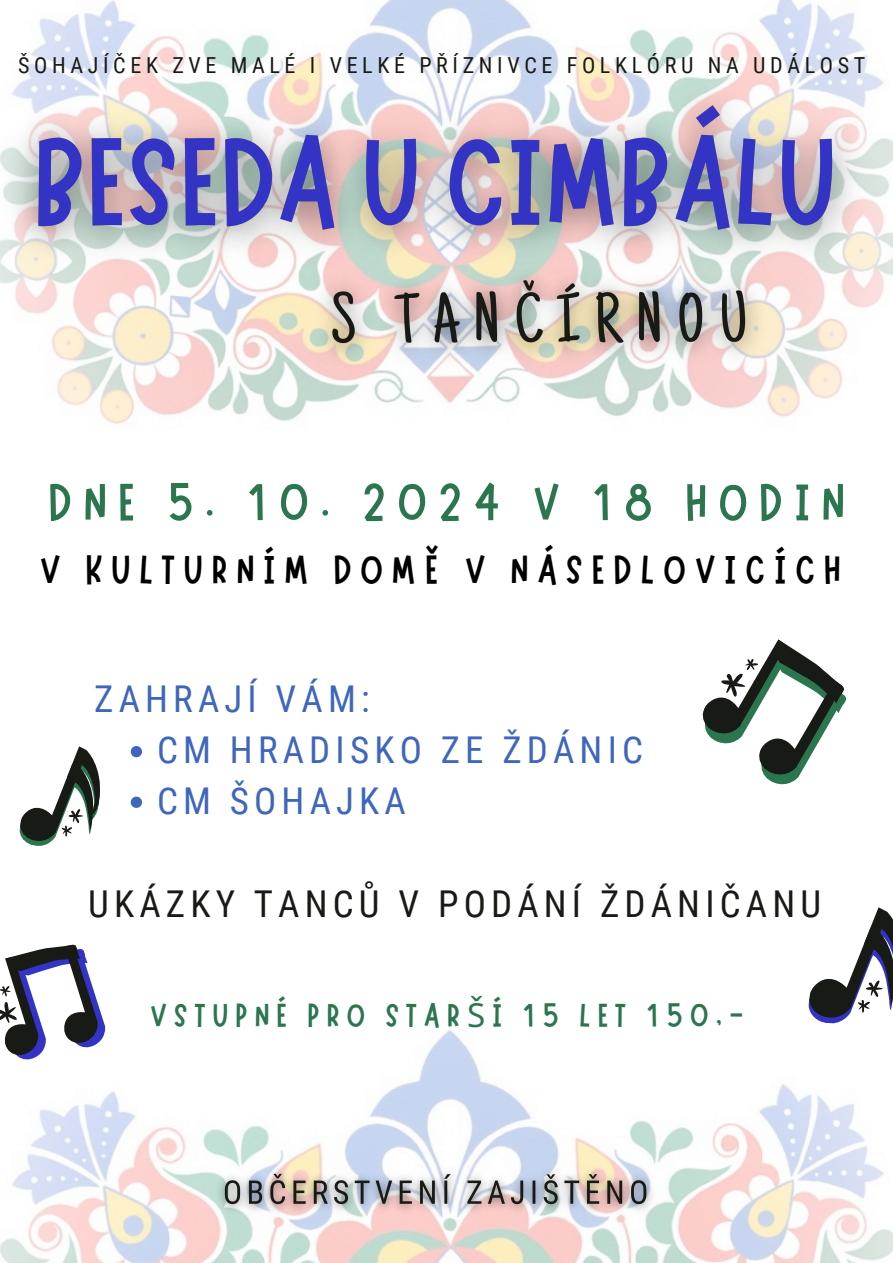
<style>
.page{position:relative;width:893px;height:1263px;background:#fff}
.page>*{position:absolute;margin:0;border:0;box-sizing:border-box;transform-origin:0 0}
.t1{font:52.88px "Marykate";letter-spacing:.21em;color:#2c764f}
.t2{font:40.72px "Marykate";letter-spacing:.21em;color:#000}
.t3{font:36.97px "Roboto Condensed";letter-spacing:.14em;color:#3e66bd}
.t4{font:36.97px "Roboto Condensed";letter-spacing:.14em;color:#181a15}
.t5{font:33.15px "Marykate";letter-spacing:.21em;color:#2c764f}
.t6{font:22.05px "Roboto Condensed";letter-spacing:.21em;color:#181a15}
.s1{font-family:"Noto Sans"}
</style>
<div class="page">
<svg style="left:702px;top:639px;width:145px;height:146px"></svg>
<svg style="left:19px;top:746px;width:81px;height:100px"></svg>
<img style="left:0;top:0;width:893px;height:424px">
<svg style="left:131px;top:746px;width:11px;height:11px"></svg>
<svg style="left:131px;top:797px;width:11px;height:11px"></svg>
<img style="left:0;top:64px;width:882px;height:216px">
<img style="left:303px;top:253px;width:488px;height:123px">
<img style="left:0;top:1030px;width:893px;height:233px">
<img style="left:212px;top:1162px;width:454px;height:57px">
<svg style="left:0;top:944px;width:126px;height:124px"></svg>
<svg style="left:806px;top:907px;width:87px;height:125px"></svg>
<h4 class="t6" style="left:18px;top:53px;width:848px">ŠOHAJÍČEK ZVE MALÉ I VELKÉ PŘÍZNIVCE FOLKLÓRU NA UDÁLOST</h4>
<p class="t1" style="left:48px;top:468px;width:798px">DNE 5. 10. 2024 V 18 HODIN</p>
<h4 class="t2" style="left:39px;top:543px;width:803px">V KULTURNÍM DOMĚ V NÁSEDLOVICÍCH</h4>
<p class="t3" style="left:94px;top:678px;width:277px">ZAHRAJÍ VÁM:</p>
<p class="t3" style="left:157px;top:729px;width:487px">CM HRADISKO ZE ŽDÁNIC</p>
<h3 class="t3" style="left:157px;top:779px;width:250px">CM ŠOHAJKA</h3>
<p class="t4" style="left:88px;top:883px;width:734px">UKÁZKY TANCŮ V PODÁNÍ ŽDÁNIČANU</p>
<p class="t5" style="left:150px;top:994px;width:595px">VSTUPNÉ PRO STAR<span class="s1">Š</span>Í 15 LET 150,-</p>
</div>
